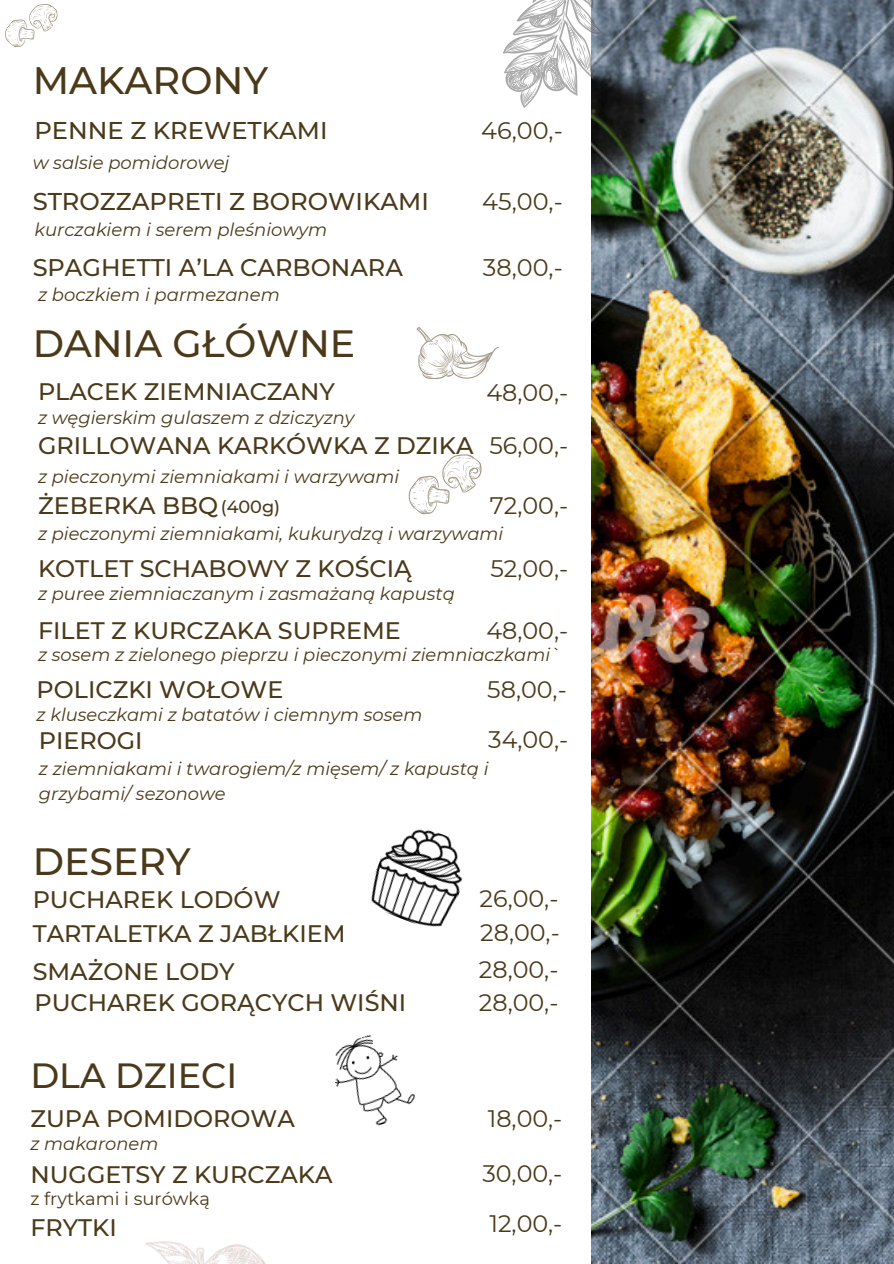
<style>
.page{position:relative;width:894px;height:1264px;background:#fff}
.page>*{position:absolute;margin:0;border:0;box-sizing:border-box;transform-origin:0 0}
.t1{font:500 38.25px "Montserrat";color:#4b3a1a}
.t2{font:500 37.95px "Montserrat";color:#4b3a1a}
.t3{font:500 34.95px "Montserrat";color:#4b3a1a}
.t4{font:500 24.15px "Montserrat";color:#4b3a1a}
.t5{font:500 24px "Montserrat";color:#4b3a1a}
.t6{font:24px "Montserrat";color:#4b3a1a}
.t7{font:500 23.85px "Montserrat";color:#4b3a1a}
.t8{font:23.85px "Montserrat";color:#4b3a1a}
.t9{font:italic 18px "Montserrat";color:#4b3a1a}
.t10{font:italic 17.85px/24.6px "Montserrat";color:#4b3a1a}
.t11{font:17.85px "Montserrat";color:#4b3a1a}
.t12{font:500 17.7px "Montserrat";color:#4b3a1a}
</style>
<div class="page">
<img style="left:591px;top:0;width:302px;height:1263px">
<svg style="left:416px;top:327px;width:82px;height:52px"></svg>
<img style="left:145px;top:1241px;width:120px;height:22px">
<svg style="left:408px;top:454px;width:74px;height:61px"></svg>
<svg style="left:5px;top:4px;width:53px;height:43px"></svg>
<svg style="left:503px;top:0;width:126px;height:128px"></svg>
<img style="left:335px;top:1034px;width:80px;height:92px">
<img style="left:371px;top:829px;width:92px;height:98px">
<h1 class="t1" style="left:33px;top:57px;width:237px">MAKARONY</h1>
<p class="t4" style="left:34px;top:116px;width:294px">PENNE Z KREWETKAMI</p>
<h3 class="t9" style="left:33px;top:151px;width:198px">w salsie pomidorowej</h3>
<h2 class="t4" style="left:33px;top:186px;width:397px">STROZZAPRETI Z BOROWIKAMI</h2>
<p class="t9" style="left:34px;top:219px;width:294px">kurczakiem i serem pleśniowym</p>
<h3 class="t5" style="left:33px;top:253px;width:371px">SPAGHETTI A’LA CARBONARA</h3>
<h2 class="t9" style="left:38px;top:283px;width:243px">z boczkiem i parmezanem</h2>
<p class="t2" style="left:33px;top:320px;width:324px">DANIA GŁÓWNE</p>
<h2 class="t7" style="left:38px;top:377px;width:298px">PLACEK ZIEMNIACZANY</h2>
<h2 class="t10" style="left:38px;top:405px;width:318px">z węgierskim gulaszem z dziczyzny</h2>
<p class="t6" style="left:481px;top:116px;width:83px">46,00,-</p>
<h2 class="t6" style="left:482px;top:186px;width:82px">45,00,-</h2>
<h3 class="t6" style="left:482px;top:253px;width:81px">38,00,-</h3>
<h3 class="t8" style="left:486px;top:378px;width:83px">48,00,-</h3>
<h1 class="t7" style="left:38px;top:431px;width:437px">GRILLOWANA KARKÓWKA Z DZIKA</h1>
<p class="t7" style="left:38px;top:491px;width:181px">ŻEBERKA BBQ</p>
<p class="t8" style="left:489px;top:431px;width:80px">56,00,-</p>
<h3 class="t10" style="left:38px;top:464px;width:362px">z pieczonymi ziemniakami i warzywami</h3>
<p class="t10" style="left:38px;top:521px;width:466px">z pieczonymi ziemniakami, kukurydzą i warzywami</p>
<p class="t8" style="left:489px;top:491px;width:80px">72,00,-</p>
<h2 class="t12" style="left:221px;top:496px;width:61px">(400g)</h2>
<h2 class="t7" style="left:38px;top:554px;width:375px">KOTLET SCHABOWY Z KOŚCIĄ</h2>
<h3 class="t10" style="left:38px;top:581px;width:418px">z puree ziemniaczanym i zasmażaną kapustą</h3>
<h4 class="t8" style="left:490px;top:553px;width:79px">52,00,-</h4>
<p class="t7" style="left:38px;top:615px;width:364px">FILET Z KURCZAKA SUPREME</p>
<h3 class="t10" style="left:38px;top:642px;width:524px">z sosem z zielonego pieprzu i pieczonymi ziemniaczkami`</h3>
<h2 class="t8" style="left:486px;top:615px;width:83px">48,00,-</h2>
<p class="t7" style="left:37px;top:675px;width:248px">POLICZKI WOŁOWE</p>
<h1 class="t10" style="left:37px;top:702px;width:387px">z kluseczkami z batatów i ciemnym sosem</h1>
<h3 class="t7" style="left:39px;top:725px;width:105px">PIEROGI</h3>
<h3 class="t8" style="left:487px;top:675px;width:81px">58,00,-</h3>
<h3 class="t8" style="left:488px;top:724px;width:81px">34,00,-</h3>
<h2 class="t10" style="left:39px;top:756px;width:451px">z ziemniakami i twarogiem/z mięsem/ z kapustą i grzybami/ sezonowe</h2>
<p class="t2" style="left:33px;top:838px;width:159px">DESERY</p>
<p class="t7" style="left:33px;top:885px;width:249px">PUCHAREK LODÓW</p>
<h2 class="t8" style="left:479px;top:883px;width:80px">26,00,-</h2>
<h3 class="t8" style="left:480px;top:918px;width:81px">28,00,-</h3>
<p class="t8" style="left:479px;top:954px;width:81px">28,00,-</p>
<h2 class="t7" style="left:33px;top:919px;width:314px">TARTALETKA Z JABŁKIEM</h2>
<h3 class="t7" style="left:33px;top:956px;width:203px">SMAŻONE LODY</h3>
<h2 class="t7" style="left:34px;top:987px;width:373px">PUCHAREK GORĄCYCH WIŚNI</h2>
<h3 class="t8" style="left:479px;top:988px;width:81px">28,00,-</h3>
<h2 class="t3" style="left:30px;top:1054px;width:208px">DLA DZIECI</h2>
<p class="t7" style="left:30px;top:1104px;width:266px">ZUPA POMIDOROWA</p>
<h3 class="t10" style="left:30px;top:1130px;width:129px">z makaronem</h3>
<p class="t7" style="left:30px;top:1159px;width:303px">NUGGETSY Z KURCZAKA</p>
<h3 class="t8" style="left:487px;top:1103px;width:76px">18,00,-</h3>
<h1 class="t8" style="left:482px;top:1159px;width:81px">30,00,-</h1>
<h2 class="t11" style="left:30px;top:1188px;width:181px">z frytkami i surówką</h2>
<h3 class="t7" style="left:30px;top:1212px;width:88px">FRYTKI</h3>
<h2 class="t8" style="left:489px;top:1209px;width:74px">12,00,-</h2>
</div>
